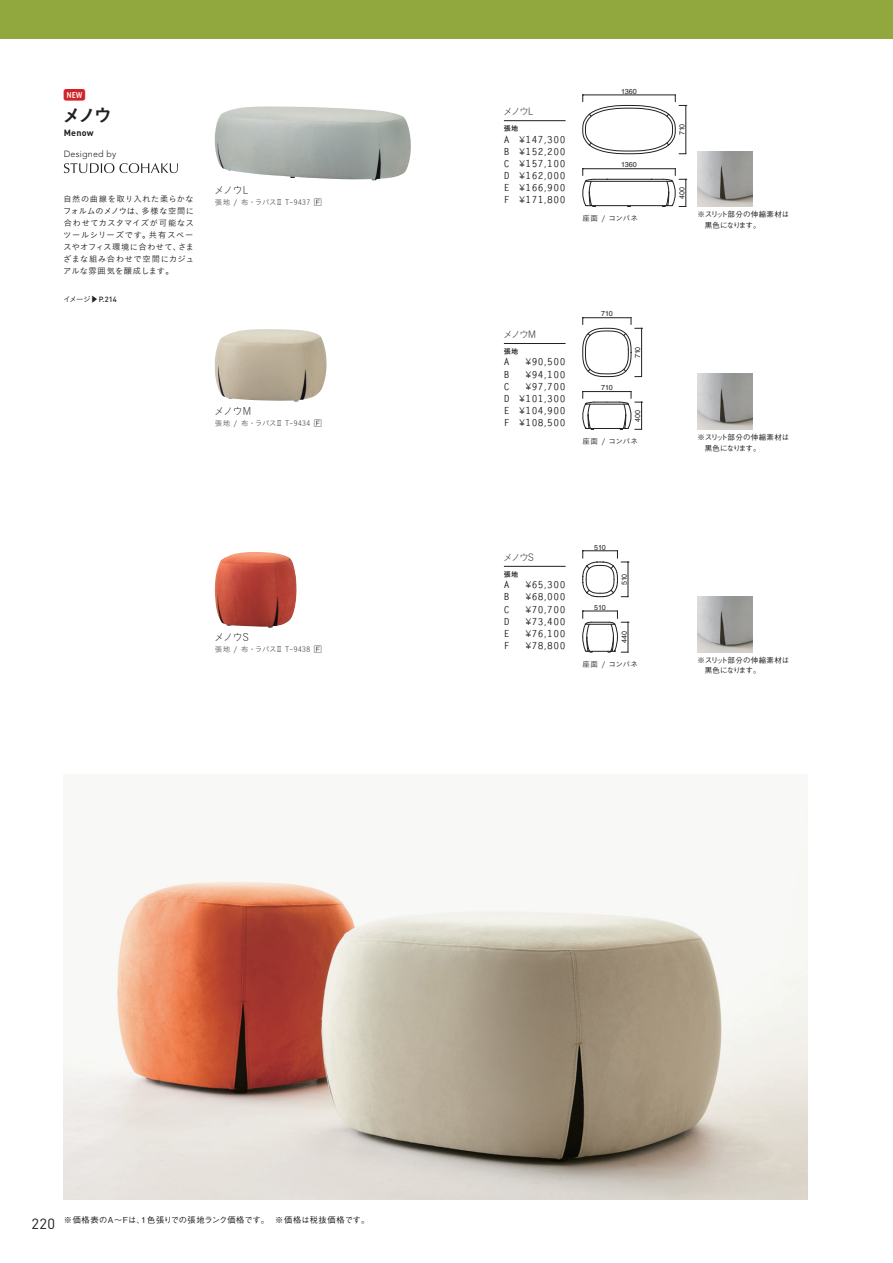
<style>
.page{position:relative;width:893px;height:1263px;background:#fff}
.page>*{position:absolute;margin:0;border:0;box-sizing:border-box;transform-origin:0 0}
.t1{font:18px "Koburina Go Std N W6";color:#231f20}
.t2{font:18px "Otu 2022";color:#d1232a}
.t3{font:10.5px "Koburina Go Std N W1";letter-spacing:-.125em;color:#231f20}
.t4{font:9.9px "Koburina Go Std N W1";letter-spacing:-.2em;color:#231f20}
.t5{font:700 9.6px/12.1px "Lechter";letter-spacing:.05em;color:#231f20;text-align:justify}
.t6{font:300 9px "Avenir LT Std";letter-spacing:.02em;color:#231f20}
.t7{font:700 9px "DIN Pro";letter-spacing:.02em;color:#231f20}
.t8{font:8.25px/12px "Koburina Go Std N W3";letter-spacing:.04em;color:#231f20;text-align:justify}
.t9{font:500 8.25px "Gothic BBB Pr 6 N";letter-spacing:.015em;color:#231f20}
.t10{font:500 7.5px/10.5px "Gothic BBB Pr 6 N";letter-spacing:-.015em;color:#231f20}
.t11{font:7.5px "Koburina Go Std N W1";letter-spacing:.075em;color:#231f20}
.t12{font:7.5px "Koburina Go Std N W3";letter-spacing:-.015em;color:#231f20}
.t13{font:500 7.5px "DIN Pro";color:#231f20}
.t14{font:7.2px "Helvetica LT Std";color:#231f20}
.t15{font:7.2px "Koburina Go Std N W6";color:#231f20}
.s1{font-family:"Koburina Go Std N W3";font-weight:400}
.s2{font-family:"Koz Go Pr 6 N";font-weight:400}
.s3{font-family:"Shin Go Pr 6 N";font-weight:300;font-stretch:expanded}
.s4{font-family:"Gothic BBB Pr 6 N";font-weight:500}
.s5{font-family:"Univers LT Std";font-weight:300}
.s6{font-family:"DIN Pro";font-weight:400;font-size:14.7px}
</style>
<div class="page">
<svg style="left:64px;top:163px;width:114px;height:10px"></svg>
<svg style="left:582px;top:317px;width:61px;height:61px"></svg>
<svg style="left:582px;top:391px;width:61px;height:39px"></svg>
<hr style="left:504px;top:343px;width:62px;height:1px;background:#231f20">
<img style="left:215px;top:329px;width:112px;height:72px">
<svg style="left:582px;top:550px;width:47px;height:48px"></svg>
<svg style="left:582px;top:611px;width:47px;height:42px"></svg>
<hr style="left:585px;top:624px;width:30px;height:1px;background:#231f20">
<hr style="left:504px;top:566px;width:62px;height:1px;background:#231f20">
<img style="left:215px;top:552px;width:41px;height:74px">
<img style="left:215px;top:106px;width:196px;height:74px">
<hr style="left:583px;top:168px;width:92px;height:1px;background:#231f20">
<hr style="left:586px;top:205px;width:86px;height:1px;background:#231f20">
<hr style="left:607px;top:179px;width:44px;height:1px;background:#231f20">
<hr style="left:585px;top:181px;width:88px;height:1px;background:#231f20">
<svg style="left:582px;top:95px;width:105px;height:60px"></svg>
<svg style="left:651px;top:168px;width:36px;height:39px"></svg>
<svg style="left:582px;top:168px;width:26px;height:39px"></svg>
<hr style="left:504px;top:120px;width:62px;height:1px;background:#231f20">
<img style="left:697px;top:151px;width:56px;height:55px">
<img style="left:697px;top:374px;width:56px;height:55px">
<img style="left:697px;top:597px;width:56px;height:55px">
<img style="left:64px;top:810px;width:744px;height:389px">
<div style="left:0;top:0;width:893px;height:38px;background:#90a83d"></div>
<h1 class="t2" style="left:64px;top:87px;width:23px">A</h1>
<h1 class="t1" style="left:63px;top:102px;width:50px">メノウ</h1>
<p class="t7" style="left:64px;top:126px;width:31px">Menow</p>
<p class="t6" style="left:64px;top:149px;width:54px">Designed by</p>
<p class="t8" style="left:63px;top:192px;width:133px">自然の曲線を取り入れた柔らかなフォルムのメノウは、多様な空間に合わせてカスタマイズが可能なスツールシリーズです。共有スペースやオフィス環境に合わせて、さまざまな組み合わせで空間にカジュアルな雰囲気を醸成します。</p>
<p class="t13" style="left:63px;top:293px;width:55px"><span class="s1">イメージ</span><span class="s2">▶</span>P.214</p>
<p class="t3" style="left:214px;top:182px;width:36px">メノウL</p>
<p class="t11" style="left:215px;top:196px;width:108px">張地 / 布・ラパス<span class="s3">Ⅱ</span> T-9437 <span class="s4">F</span></p>
<p class="t3" style="left:214px;top:403px;width:39px">メノウM</p>
<p class="t11" style="left:215px;top:417px;width:108px">張地 / 布・ラパス<span class="s3">Ⅱ</span> T-9434 <span class="s4">F</span></p>
<p class="t3" style="left:214px;top:629px;width:36px">メノウS</p>
<p class="t11" style="left:215px;top:644px;width:108px">張地 / 布・ラパス<span class="s3">Ⅱ</span> T-9438 <span class="s4">F</span></p>
<p class="t4" style="left:503px;top:104px;width:32px">メノウL</p>
<p class="t15" style="left:504px;top:123px;width:16px">張地</p>
<p class="t5" style="left:504px;top:133px;width:63px">A <span class="s5">¥</span>147<span class="s5">,</span>300<br>B <span class="s5">¥</span>152<span class="s5">,</span>200<br>C <span class="s5">¥</span>157<span class="s5">,</span>100<br>D <span class="s5">¥</span>162<span class="s5">,</span>000<br>E <span class="s5">¥</span>166<span class="s5">,</span>900<br>F <span class="s5">¥</span>171<span class="s5">,</span>800</p>
<p class="t14" style="left:621px;top:87px;width:17px">1360</p>
<p class="t14" style="left:621px;top:161px;width:17px">1360</p>
<p class="t12" style="left:583px;top:213px;width:57px">座面 / コンパネ</p>
<p class="t4" style="left:503px;top:327px;width:34px">メノウM</p>
<p class="t15" style="left:504px;top:346px;width:16px">張地</p>
<p class="t5" style="left:504px;top:356px;width:7px">A</p>
<p class="t5" style="left:526px;top:356px;width:41px"><span class="s5">¥</span>90<span class="s5">,</span>500</p>
<p class="t5" style="left:504px;top:368px;width:7px">B</p>
<p class="t5" style="left:526px;top:368px;width:41px"><span class="s5">¥</span>94<span class="s5">,</span>100</p>
<p class="t5" style="left:504px;top:380px;width:7px">C</p>
<p class="t5" style="left:504px;top:380px;width:63px;text-indent:22px"><span class="s5">¥</span>97<span class="s5">,</span>700<br>D <span class="s5">¥</span>101<span class="s5">,</span>300<br>E <span class="s5">¥</span>104<span class="s5">,</span>900<br>F <span class="s5">¥</span>108<span class="s5">,</span>500</p>
<p class="t14" style="left:601px;top:310px;width:13px">710</p>
<p class="t14" style="left:601px;top:384px;width:13px">710</p>
<p class="t14" style="left:634px;top:358px;width:13px;rotate:-90deg">710</p>
<p class="t14" style="left:634px;top:422px;width:14px;rotate:-90deg">400</p>
<p class="t12" style="left:583px;top:435px;width:57px">座面 / コンパネ</p>
<p class="t4" style="left:503px;top:549px;width:32px">メノウS</p>
<p class="t15" style="left:504px;top:568px;width:16px">張地</p>
<p class="t5" style="left:504px;top:579px;width:7px">A</p>
<p class="t5" style="left:526px;top:579px;width:41px"><span class="s5">¥</span>65<span class="s5">,</span>300</p>
<p class="t5" style="left:504px;top:591px;width:7px">B</p>
<p class="t5" style="left:526px;top:591px;width:41px"><span class="s5">¥</span>68<span class="s5">,</span>000</p>
<p class="t5" style="left:504px;top:603px;width:7px">C</p>
<p class="t5" style="left:526px;top:603px;width:41px"><span class="s5">¥</span>70<span class="s5">,</span>700</p>
<p class="t5" style="left:504px;top:615px;width:7px">D</p>
<p class="t5" style="left:526px;top:615px;width:41px"><span class="s5">¥</span>73<span class="s5">,</span>400</p>
<p class="t5" style="left:504px;top:627px;width:7px">E</p>
<p class="t5" style="left:526px;top:627px;width:41px"><span class="s5">¥</span>76<span class="s5">,</span>100</p>
<p class="t5" style="left:504px;top:640px;width:7px">F</p>
<p class="t5" style="left:526px;top:640px;width:41px"><span class="s5">¥</span>78<span class="s5">,</span>800</p>
<p class="t14" style="left:594px;top:543px;width:13px">510</p>
<p class="t14" style="left:594px;top:603px;width:13px">510</p>
<p class="t14" style="left:620px;top:585px;width:13px;rotate:-90deg">510</p>
<p class="t14" style="left:620px;top:643px;width:14px;rotate:-90deg">440</p>
<p class="t12" style="left:583px;top:658px;width:57px">座面 / コンパネ</p>
<p class="t14" style="left:678px;top:135px;width:13px;rotate:-90deg">710</p>
<p class="t14" style="left:678px;top:199px;width:14px;rotate:-90deg">400</p>
<p class="t10" style="left:705px;top:209px;width:86px;text-indent:-7px">※スリット部分の伸縮素材は黒色になります。</p>
<p class="t10" style="left:705px;top:432px;width:86px;text-indent:-7px">※スリット部分の伸縮素材は黒色になります。</p>
<p class="t10" style="left:705px;top:654px;width:86px;text-indent:-7px">※スリット部分の伸縮素材は黒色になります。</p>
<p class="t9" style="left:32px;top:1214px;width:339px"><span class="s6">220</span> ※価格表のA〜Fは、1色張りでの張地ランク価格です。　※価格は税抜価格です。</p>
</div>
